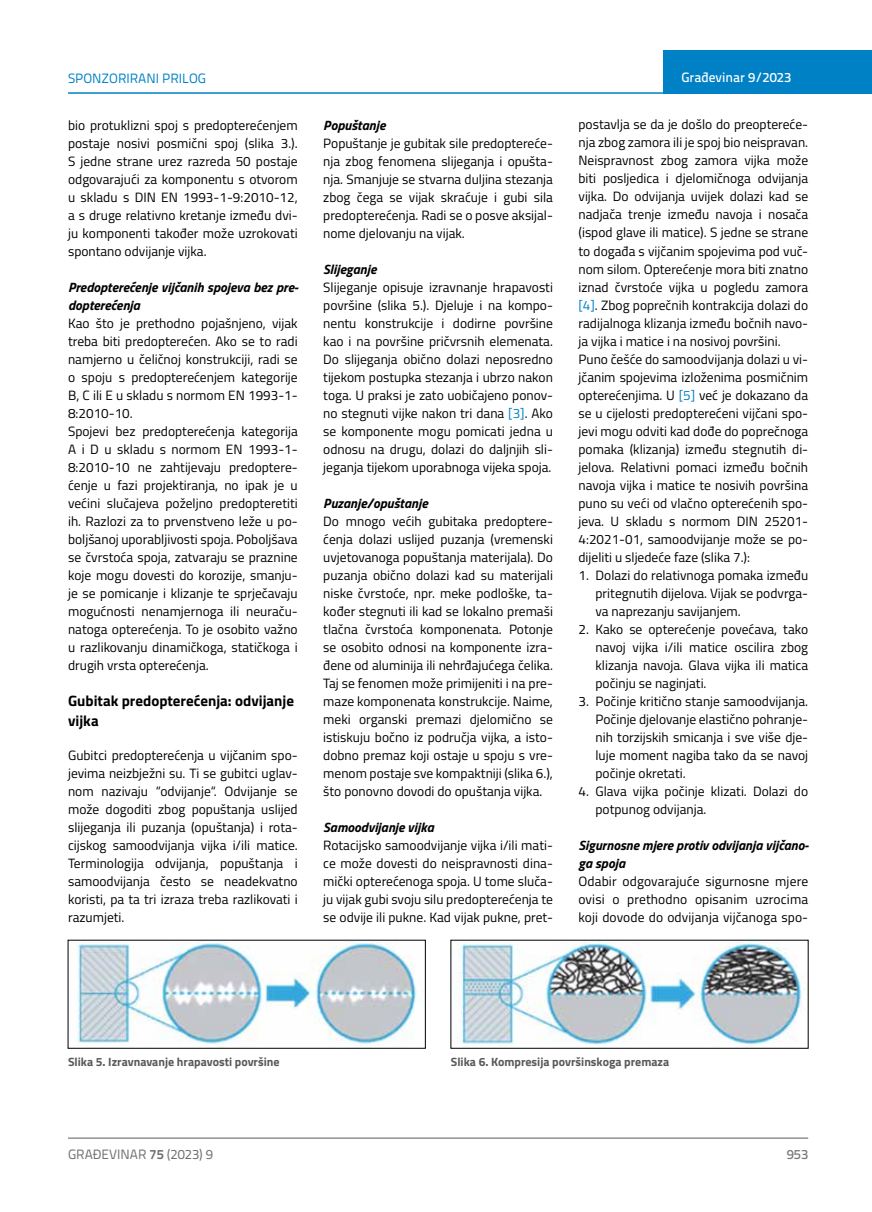
<style>
.page{position:relative;width:872px;height:1212px;background:#fff}
.page>*{position:absolute;margin:0;border:0;box-sizing:border-box;transform-origin:0 0}
.t1{font:700 15px/19.5px "Titillium";color:#000}
.t2{font:13.5px/18px "Titillium";color:#000;text-align:justify}
.t3{font:italic 700 13.5px/18px "Titillium";color:#000}
.t4{font:13.5px "Titillium Text 22 L";color:#6d6e71}
.t5{font:13.5px "Titillium Text 22 L";color:#0081c6}
.t6{font:500 13.5px "Titillium Text 22 L";color:#fff}
.t7{font:500 13.5px "Titillium Text 22 L";color:#797a7d}
.t8{font:700 12px "Titillium";color:#58595b}
.s1{color:#0081c6}
.s2{font-weight:700}
</style>
<div class="page">
<div style="left:663px;top:50px;width:209px;height:44px;background:#0081c6"></div>
<hr style="left:68px;top:92px;width:804px;height:2px;background:#0081c6">
<hr style="left:68px;top:1138px;width:740px;height:1px;background:#58595b">
<img style="left:70px;top:942px;width:348px;height:104px">
<img style="left:453px;top:942px;width:353px;height:103px">
<p class="t5" style="left:68px;top:68px;width:140px">SPONZORIRANI PRILOG</p>
<p class="t6" style="left:681px;top:67px;width:111px">Građevinar 9/2023</p>
<p class="t2" style="left:68px;top:115px;width:231px">bio protuklizni spoj s predopterećenjem postaje nosivi posmični spoj (slika 3.).<br>S jedne strane urez razreda 50 postaje odgovarajući za komponentu s otvorom u skladu s DIN EN 1993-1-9:2010-12, a s druge relativno kretanje između dvi&shy;ju komponenti također može uzrokovati spontano odvijanje vijka.</p>
<p class="t3" style="left:68px;top:277px;width:232px">Predopterećenje vijčanih spojeva bez pre&shy;dopterećenja</p>
<p class="t2" style="left:68px;top:313px;width:231px;text-align:left">Kao što je prethodno pojašnjeno, vijak treba biti predopterećen. Ako se to radi namjerno u čeličnoj konstrukciji, radi se o spoju s predopterećenjem kategorije B, C ili E u skladu s normom EN 1993-1- 8:2010-10.<br>Spojevi bez predopterećenja kategorija A i D u skladu s normom EN 1993-1- 8:2010-10 ne zahtijevaju predoptere&shy;ćenje u fazi projektiranja, no ipak je u većini slučajeva poželjno predopteretiti ih. Razlozi za to prvenstveno leže u po&shy;boljšanoj uporabljivosti spoja. Poboljšava se čvrstoća spoja, zatvaraju se praznine koje mogu dovesti do korozije, smanju&shy;je se pomicanje i klizanje te sprječavaju mogućnosti nenamjernoga ili neuraču&shy;natoga opterećenja. To je osobito važno u razlikovanju dinamičkoga, statičkoga i drugih vrsta opterećenja.</p>
<p class="t1" style="left:68px;top:690px;width:227px">Gubitak predopterećenja: odvijanje vijka</p>
<p class="t2" style="left:68px;top:746px;width:231px">Gubitci predopterećenja u vijčanim spo&shy;jevima neizbježni su. Ti se gubitci uglav&shy;nom nazivaju “odvijanje“. Odvijanje se može dogoditi zbog popuštanja uslijed slijeganja ili puzanja (opuštanja) i rota&shy;cijskog samoodvijanja vijka i/ili matice.<br>Terminologija odvijanja, popuštanja i samoodvijanja često se neadekvatno koristi, pa ta tri izraza treba razlikovati i razumjeti.</p>
<p class="t2" style="left:578px;top:115px;width:231px;text-align:left">postavlja se da je došlo do preoptereće&shy;nja zbog zamora ili je spoj bio neispravan.<br>Neispravnost zbog zamora vijka može biti posljedica i djelomičnoga odvijanja vijka. Do odvijanja uvijek dolazi kad se nadjača trenje između navoja i nosača (ispod glave ili matice). S jedne se strane to događa s vijčanim spojevima pod vuč&shy;nom silom. Opterećenje mora biti znatno iznad čvrstoće vijka u pogledu zamora <span class="s1">[4]</span>. Zbog poprečnih kontrakcija dolazi do radijalnoga klizanja između bočnih navo&shy;ja vijka i matice i na nosivoj površini.<br>Puno češće do samoodvijanja dolazi u vi&shy;jčanim spojevima izloženima posmičnim opterećenjima. U <span class="s1">[5]</span> već je dokazano da se u cijelosti predopterećeni vijčani spo&shy;jevi mogu odviti kad dođe do poprečnoga pomaka (klizanja) između stegnutih di&shy;jelova. Relativni pomaci između bočnih navoja vijka i matice te nosivih površina puno su veći od vlačno opterećenih spo&shy;jeva. U skladu s normom DIN 25201- 4:2021-01, samoodvijanje može se po&shy;dijeliti u sljedeće faze (slika 7.):</p>
<p class="t2" style="left:595px;top:565px;width:214px;text-indent:-17px">1. Dolazi do relativnoga pomaka između pritegnutih dijelova. Vijak se podvrga&shy;va naprezanju savijanjem.</p>
<p class="t2" style="left:595px;top:619px;width:214px;text-indent:-17px">2. Kako se opterećenje povećava, tako navoj vijka i/ili matice oscilira zbog klizanja navoja. Glava vijka ili matica počinju se naginjati.</p>
<p class="t2" style="left:595px;top:691px;width:214px;text-indent:-17px">3. Počinje kritično stanje samoodvijanja.<br>Počinje djelovanje elastično pohranje&shy;nih torzijskih smicanja i sve više dje&shy;luje moment nagiba tako da se navoj počinje okretati.</p>
<p class="t2" style="left:595px;top:781px;width:214px;text-indent:-17px">4. Glava vijka počinje klizati. Dolazi do potpunog odvijanja.</p>
<p class="t3" style="left:578px;top:835px;width:232px">Sigurnosne mjere protiv odvijanja vijčano&shy;ga spoja</p>
<p class="t2" style="left:578px;top:871px;width:231px">Odabir odgovarajuće sigurnosne mjere ovisi o prethodno opisanim uzrocima koji dovode do odvijanja vijčanoga spo-</p>
<p class="t3" style="left:323px;top:115px;width:64px">Popuštanje</p>
<p class="t2" style="left:323px;top:133px;width:231px">Popuštanje je gubitak sile predoptereće&shy;nja zbog fenomena slijeganja i opušta&shy;nja. Smanjuje se stvarna duljina stezanja zbog čega se vijak skraćuje i gubi sila predopterećenja. Radi se o posve aksijal&shy;nome djelovanju na vijak.</p>
<p class="t3" style="left:323px;top:259px;width:55px">Slijeganje</p>
<p class="t2" style="left:323px;top:277px;width:231px">Slijeganje opisuje izravnanje hrapavosti površine (slika 5.). Djeluje i na kompo&shy;nentu konstrukcije i dodirne površine kao i na površine pričvrsnih elemenata.<br>Do slijeganja obično dolazi neposredno tijekom postupka stezanja i ubrzo nakon toga. U praksi je zato uobičajeno ponov&shy;no stegnuti vijke nakon tri dana <span class="s1">[3]</span>. Ako se komponente mogu pomicati jedna u odnosu na drugu, dolazi do daljnjih sli&shy;jeganja tijekom uporabnoga vijeka spoja.</p>
<p class="t3" style="left:323px;top:493px;width:106px">Puzanje/opuštanje</p>
<p class="t2" style="left:323px;top:511px;width:231px">Do mnogo većih gubitaka predoptere&shy;ćenja dolazi uslijed puzanja (vremenski uvjetovanoga popuštanja materijala). Do puzanja obično dolazi kad su materijali niske čvrstoće, npr. meke podloške, ta&shy;kođer stegnuti ili kad se lokalno premaši tlačna čvrstoća komponenata. Potonje se osobito odnosi na komponente izra&shy;đene od aluminija ili nehrđajućega čelika.<br>Taj se fenomen može primijeniti i na pre&shy;maze komponenata konstrukcije. Naime, meki organski premazi djelomično se istiskuju bočno iz područja vijka, a isto&shy;dobno premaz koji ostaje u spoju s vre&shy;menom postaje sve kompaktniji (slika 6.), što ponovno dovodi do opuštanja vijka.</p>
<p class="t3" style="left:323px;top:817px;width:112px">Samoodvijanje vijka</p>
<p class="t2" style="left:323px;top:836px;width:231px">Rotacijsko samoodvijanje vijka i/ili mati&shy;ce može dovesti do neispravnosti dina&shy;mički opterećenoga spoja. U tome sluča&shy;ju vijak gubi svoju silu predopterećenja te se odvije ili pukne. Kad vijak pukne, pret-</p>
<p class="t8" style="left:68px;top:1053px;width:213px">Slika 5. Izravnavanje hrapavosti površine</p>
<p class="t8" style="left:451px;top:1053px;width:220px">Slika 6. Kompresija površinskoga premaza</p>
<p class="t4" style="left:68px;top:1144px;width:146px">GRAĐEVINAR <span class="s2">75</span> (2023) 9</p>
<p class="t7" style="left:786px;top:1144px;width:23px">953</p>
</div>
